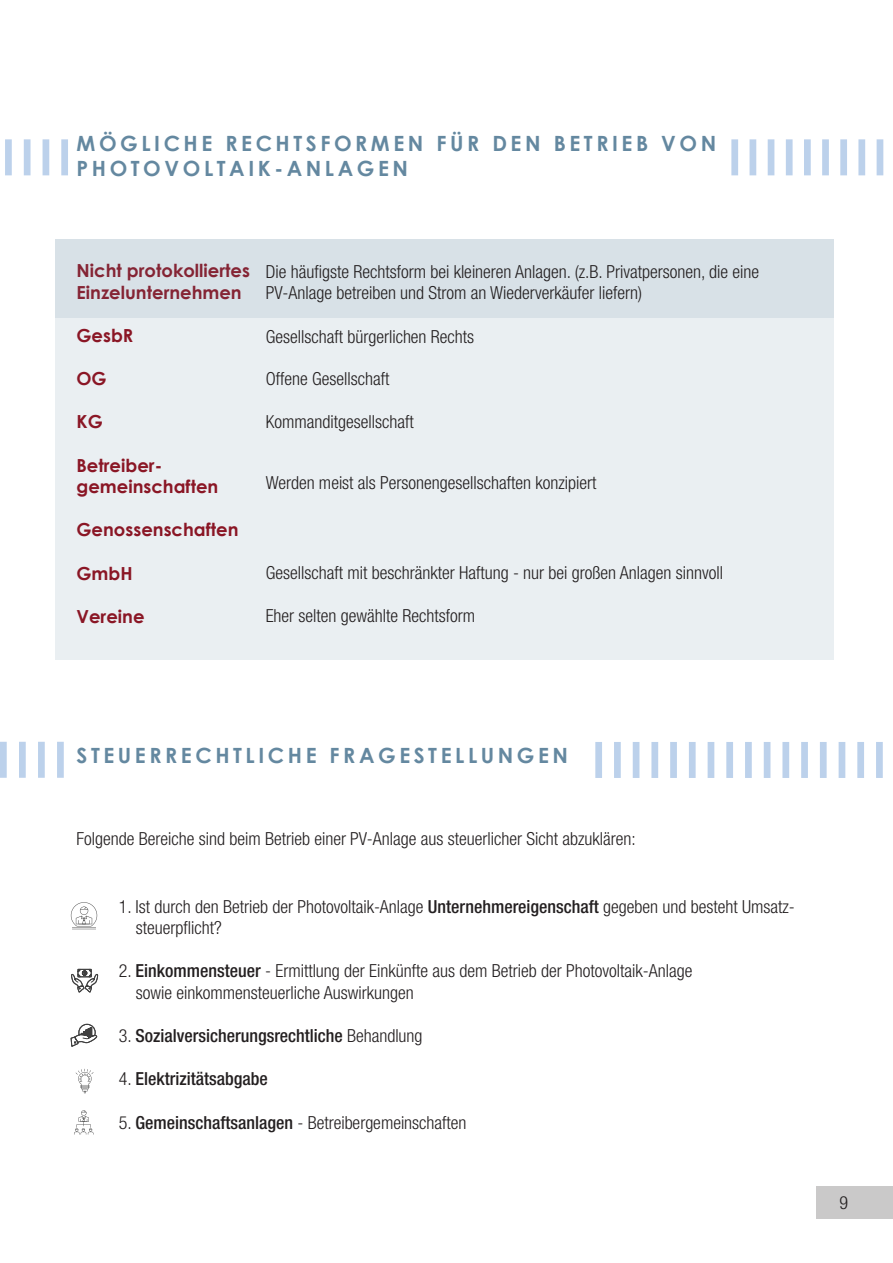
<style>
.page{position:relative;width:893px;height:1263px;background:#fff}
.page>*{position:absolute;margin:0;border:0;box-sizing:border-box;transform-origin:0 0}
.t1{font:700 21px/25.2px "Century Gothic";letter-spacing:.17em;color:#6488a0}
.t2{font:300 condensed 18px "Helvetica Neue LT Std";color:#231f20}
.t3{font:700 18px "Century Gothic";color:#8a1625}
.t4{font:500 condensed 18px "Helvetica Neue LT Std";color:#231f20}
.s1{font-weight:500}
.s2{font-weight:300}
</style>
<div class="page">
<div style="left:816px;top:1186px;width:77px;height:33px;background:#cac9c9"></div>
<hr style="left:0;top:139px;width:1px;height:36px;background:#bcd1eb">
<div style="left:5px;top:139px;width:7px;height:36px;background:#bcd1eb"></div>
<div style="left:24px;top:139px;width:7px;height:36px;background:#bcd1eb"></div>
<div style="left:43px;top:139px;width:6px;height:36px;background:#bcd1eb"></div>
<div style="left:61px;top:139px;width:7px;height:36px;background:#bcd1eb"></div>
<div style="left:731px;top:139px;width:7px;height:36px;background:#bcd1eb"></div>
<div style="left:749px;top:139px;width:7px;height:36px;background:#bcd1eb"></div>
<div style="left:768px;top:139px;width:6px;height:36px;background:#bcd1eb"></div>
<div style="left:786px;top:139px;width:7px;height:36px;background:#bcd1eb"></div>
<div style="left:804px;top:139px;width:7px;height:36px;background:#bcd1eb"></div>
<div style="left:822px;top:139px;width:7px;height:36px;background:#bcd1eb"></div>
<div style="left:840px;top:139px;width:7px;height:36px;background:#bcd1eb"></div>
<div style="left:858px;top:139px;width:7px;height:36px;background:#bcd1eb"></div>
<div style="left:877px;top:139px;width:6px;height:36px;background:#bcd1eb"></div>
<hr style="left:892px;top:139px;width:1px;height:36px;background:#bcd1eb">
<div style="left:55px;top:239px;width:778px;height:420px;background:#eaeff2"></div>
<div style="left:55px;top:239px;width:778px;height:78px;background:#d8e1e7"></div>
<div style="left:595px;top:742px;width:7px;height:36px;background:#bcd1eb"></div>
<div style="left:614px;top:742px;width:7px;height:36px;background:#bcd1eb"></div>
<div style="left:633px;top:742px;width:6px;height:36px;background:#bcd1eb"></div>
<div style="left:651px;top:742px;width:7px;height:36px;background:#bcd1eb"></div>
<div style="left:670px;top:742px;width:7px;height:36px;background:#bcd1eb"></div>
<div style="left:689px;top:742px;width:7px;height:36px;background:#bcd1eb"></div>
<div style="left:708px;top:742px;width:6px;height:36px;background:#bcd1eb"></div>
<div style="left:726px;top:742px;width:7px;height:36px;background:#bcd1eb"></div>
<div style="left:745px;top:742px;width:7px;height:36px;background:#bcd1eb"></div>
<div style="left:764px;top:742px;width:6px;height:36px;background:#bcd1eb"></div>
<div style="left:782px;top:742px;width:7px;height:36px;background:#bcd1eb"></div>
<div style="left:801px;top:742px;width:7px;height:36px;background:#bcd1eb"></div>
<div style="left:820px;top:742px;width:7px;height:36px;background:#bcd1eb"></div>
<div style="left:839px;top:742px;width:6px;height:36px;background:#bcd1eb"></div>
<div style="left:857px;top:742px;width:7px;height:36px;background:#bcd1eb"></div>
<div style="left:876px;top:742px;width:7px;height:36px;background:#bcd1eb"></div>
<hr style="left:892px;top:742px;width:1px;height:36px;background:#bcd1eb">
<div style="left:0;top:742px;width:7px;height:36px;background:#bcd1eb"></div>
<div style="left:19px;top:742px;width:7px;height:36px;background:#bcd1eb"></div>
<div style="left:38px;top:742px;width:7px;height:36px;background:#bcd1eb"></div>
<div style="left:57px;top:742px;width:7px;height:36px;background:#bcd1eb"></div>
<svg style="left:71px;top:902px;width:26px;height:28px"></svg>
<svg style="left:71px;top:969px;width:28px;height:24px"></svg>
<svg style="left:71px;top:1024px;width:26px;height:23px"></svg>
<svg style="left:76px;top:1069px;width:17px;height:24px"></svg>
<svg style="left:74px;top:1110px;width:19px;height:24px"></svg>
<p class="t1" style="left:77px;top:129px;width:641px">MÖGLICHE RECHTSFORMEN FÜR DEN BETRIEB VON<br>PHOTOVOLTAIK-ANLAGEN</p>
<p class="t3" style="left:77px;top:257px;width:175px">Nicht protokolliertes</p>
<p class="t3" style="left:77px;top:279px;width:167px">Einzelunternehmen</p>
<p class="t3" style="left:77px;top:322px;width:58px">GesbR</p>
<p class="t3" style="left:77px;top:365px;width:32px">OG</p>
<p class="t3" style="left:77px;top:408px;width:28px">KG</p>
<p class="t3" style="left:77px;top:451px;width:87px">Betreiber-</p>
<p class="t3" style="left:77px;top:473px;width:143px">gemeinschaften</p>
<p class="t3" style="left:77px;top:516px;width:164px">Genossenschaften</p>
<p class="t3" style="left:77px;top:559px;width:58px">GmbH</p>
<p class="t3" style="left:77px;top:603px;width:70px">Vereine</p>
<p class="t2" style="left:266px;top:261px;width:495px">Die häufigste Rechtsform bei kleineren Anlagen. (z.B. Privatpersonen, die eine</p>
<p class="t2" style="left:266px;top:282px;width:378px">PV-Anlage betreiben und Strom an Wiederverkäufer liefern)</p>
<p class="t2" style="left:266px;top:326px;width:210px">Gesellschaft bürgerlichen Rechts</p>
<p class="t2" style="left:266px;top:369px;width:125px">Offene Gesellschaft</p>
<p class="t2" style="left:266px;top:411px;width:149px">Kommanditgesellschaft</p>
<p class="t2" style="left:266px;top:472px;width:332px">Werden meist als Personengesellschaften konzipiert</p>
<p class="t2" style="left:266px;top:562px;width:459px">Gesellschaft mit beschränkter Haftung - nur bei großen Anlagen sinnvoll</p>
<p class="t2" style="left:266px;top:605px;width:211px">Eher selten gewählte Rechtsform</p>
<p class="t1" style="left:77px;top:742px;width:493px">STEUERRECHTLICHE FRAGESTELLUNGEN</p>
<p class="t2" style="left:77px;top:828px;width:561px">Folgende Bereiche sind beim Betrieb einer PV-Anlage aus steuerlicher Sicht abzuklären:</p>
<p class="t2" style="left:119px;top:896px;width:677px">1. Ist durch den Betrieb der Photovoltaik-Anlage <span class="s1">Unternehmereigenschaft</span> gegeben und besteht Umsatz-</p>
<p class="t2" style="left:136px;top:917px;width:87px">steuerpflicht?</p>
<p class="t2" style="left:119px;top:961px;width:575px">2. <span class="s1">Einkommensteuer</span> - Ermittlung der Einkünfte aus dem Betrieb der Photovoltaik-Anlage</p>
<p class="t2" style="left:136px;top:982px;width:279px">sowie einkommensteuerliche Auswirkungen</p>
<p class="t4" style="left:119px;top:1025px;width:305px"><span class="s2">3.</span> Sozialversicherungsrechtliche <span class="s2">Behandlung</span></p>
<p class="t4" style="left:119px;top:1068px;width:150px"><span class="s2">4.</span> Elektrizitätsabgabe</p>
<p class="t2" style="left:119px;top:1112px;width:349px">5. <span class="s1">Gemeinschaftsanlagen</span> - Betreibergemeinschaften</p>
<p class="t2" style="left:839px;top:1192px;width:10px">9</p>
</div>
